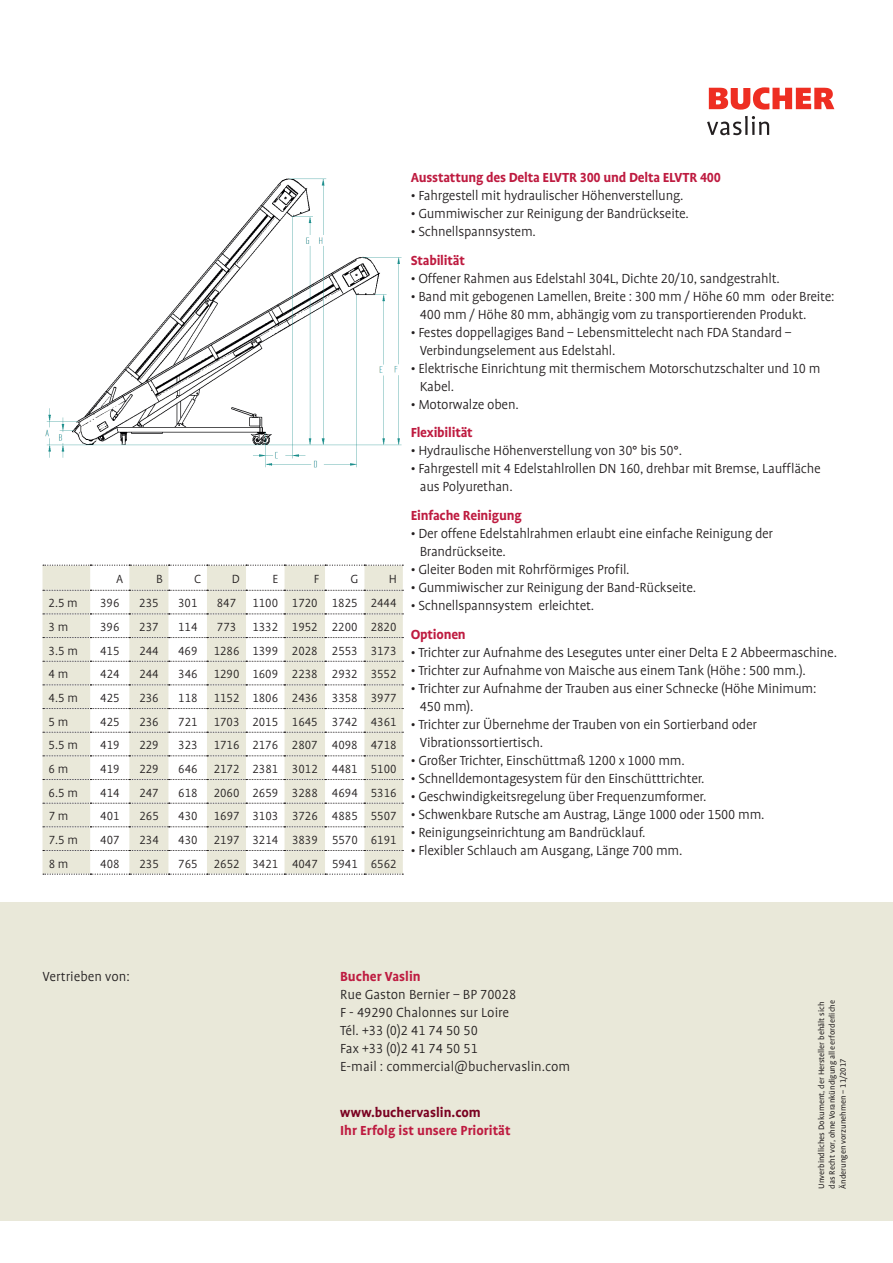
<style>
.page{position:relative;width:893px;height:1263px;background:#fff}
.page>*{position:absolute;margin:0;border:0;box-sizing:border-box;transform-origin:0 0}
.t1{font:300 15px/18px "Bucher Profile";letter-spacing:-.015em;color:#231f20}
.t2{font:700 15px "Bucher Profile";letter-spacing:-.015em;color:#be1b40}
.t3{font:700 15px "Bucher Profile";color:#7a0121}
.t4{font:300 13.5px "Bucher Profile";color:#231f20}
.t5{font:9px/10.8px "Bucher Profile";color:#231f20}
</style>
<div class="page">
<div style="left:0;top:901px;width:893px;height:319px;background:#e9e8d9"></div>
<svg style="left:709px;top:87px;width:125px;height:23px"></svg>
<svg style="left:707px;top:116px;width:62px;height:19px"></svg>
<img style="left:45px;top:178px;width:357px;height:290px">
<div style="left:43px;top:566px;width:360px;height:307px;background:#e9e8d9"></div>
<svg style="left:90px;top:566px;width:274px;height:307px"></svg>
<svg style="left:43px;top:565px;width:360px;height:1px"></svg>
<svg style="left:43px;top:873px;width:360px;height:2px"></svg>
<svg style="left:43px;top:590px;width:360px;height:1px"></svg>
<svg style="left:43px;top:613px;width:360px;height:1px"></svg>
<svg style="left:43px;top:637px;width:360px;height:1px"></svg>
<svg style="left:43px;top:661px;width:360px;height:1px"></svg>
<svg style="left:43px;top:684px;width:360px;height:1px"></svg>
<svg style="left:43px;top:708px;width:360px;height:1px"></svg>
<svg style="left:43px;top:732px;width:360px;height:1px"></svg>
<svg style="left:43px;top:755px;width:360px;height:1px"></svg>
<svg style="left:43px;top:779px;width:360px;height:1px"></svg>
<svg style="left:43px;top:803px;width:360px;height:1px"></svg>
<svg style="left:43px;top:826px;width:360px;height:1px"></svg>
<svg style="left:43px;top:850px;width:360px;height:1px"></svg>
<p class="t4" style="left:116px;top:572px;width:9px">A</p>
<p class="t4" style="left:156px;top:572px;width:8px">B</p>
<p class="t4" style="left:194px;top:572px;width:8px">C</p>
<p class="t4" style="left:232px;top:572px;width:10px">D</p>
<p class="t4" style="left:273px;top:572px;width:7px">E</p>
<p class="t4" style="left:314px;top:572px;width:7px">F</p>
<p class="t4" style="left:351px;top:572px;width:9px">G</p>
<p class="t4" style="left:389px;top:572px;width:10px">H</p>
<p class="t4" style="left:49px;top:596px;width:31px">2.5 m</p>
<p class="t4" style="left:100px;top:596px;width:21px">396</p>
<p class="t4" style="left:139px;top:596px;width:21px">235</p>
<p class="t4" style="left:178px;top:596px;width:21px">301</p>
<p class="t4" style="left:217px;top:596px;width:181px">847 1100 1720 1825 2444</p>
<p class="t4" style="left:49px;top:620px;width:21px">3 m</p>
<p class="t4" style="left:100px;top:620px;width:21px">396</p>
<p class="t4" style="left:139px;top:620px;width:21px">237</p>
<p class="t4" style="left:178px;top:620px;width:21px">114</p>
<p class="t4" style="left:217px;top:620px;width:181px">773 1332 1952 2200 2820</p>
<p class="t4" style="left:49px;top:644px;width:31px">3.5 m</p>
<p class="t4" style="left:100px;top:644px;width:21px">415</p>
<p class="t4" style="left:139px;top:644px;width:21px">244</p>
<p class="t4" style="left:178px;top:644px;width:220px">469 1286 1399 2028 2553 3173</p>
<p class="t4" style="left:49px;top:667px;width:21px">4 m</p>
<p class="t4" style="left:100px;top:667px;width:21px">424</p>
<p class="t4" style="left:139px;top:667px;width:21px">244</p>
<p class="t4" style="left:178px;top:667px;width:220px">346 1290 1609 2238 2932 3552</p>
<p class="t4" style="left:49px;top:691px;width:31px">4.5 m</p>
<p class="t4" style="left:100px;top:691px;width:21px">425</p>
<p class="t4" style="left:139px;top:691px;width:21px">236</p>
<p class="t4" style="left:178px;top:691px;width:220px">118 1152 1806 2436 3358 3977</p>
<p class="t4" style="left:49px;top:715px;width:21px">5 m</p>
<p class="t4" style="left:100px;top:715px;width:21px">425</p>
<p class="t4" style="left:139px;top:715px;width:21px">236</p>
<p class="t4" style="left:178px;top:715px;width:220px">721 1703 2015 1645 3742 4361</p>
<p class="t4" style="left:49px;top:738px;width:31px">5.5 m</p>
<p class="t4" style="left:100px;top:738px;width:21px">419</p>
<p class="t4" style="left:139px;top:738px;width:21px">229</p>
<p class="t4" style="left:178px;top:738px;width:220px">323 1716 2176 2807 4098 4718</p>
<p class="t4" style="left:49px;top:762px;width:21px">6 m</p>
<p class="t4" style="left:100px;top:762px;width:21px">419</p>
<p class="t4" style="left:139px;top:762px;width:21px">229</p>
<p class="t4" style="left:178px;top:762px;width:220px">646 2172 2381 3012 4481 5100</p>
<p class="t4" style="left:49px;top:785px;width:31px">6.5 m</p>
<p class="t4" style="left:100px;top:785px;width:21px">414</p>
<p class="t4" style="left:139px;top:785px;width:21px">247</p>
<p class="t4" style="left:178px;top:785px;width:220px">618 2060 2659 3288 4694 5316</p>
<p class="t4" style="left:49px;top:809px;width:21px">7 m</p>
<p class="t4" style="left:100px;top:809px;width:21px">401</p>
<p class="t4" style="left:139px;top:809px;width:21px">265</p>
<p class="t4" style="left:178px;top:809px;width:220px">430 1697 3103 3726 4885 5507</p>
<p class="t4" style="left:49px;top:833px;width:31px">7.5 m</p>
<p class="t4" style="left:100px;top:833px;width:21px">407</p>
<p class="t4" style="left:139px;top:833px;width:21px">234</p>
<p class="t4" style="left:178px;top:833px;width:220px">430 2197 3214 3839 5570 6191</p>
<p class="t4" style="left:49px;top:856px;width:21px">8 m</p>
<p class="t4" style="left:100px;top:856px;width:21px">408</p>
<p class="t4" style="left:139px;top:856px;width:21px">235</p>
<p class="t4" style="left:178px;top:856px;width:220px">765 2652 3421 4047 5941 6562</p>
<p class="t2" style="left:411px;top:169px;width:312px">Ausstattung des Delta ELVTR 300 und Delta ELVTR 400</p>
<p class="t1" style="left:411px;top:186px;width:274px">• Fahrgestell mit hydraulischer Höhenverstellung.</p>
<p class="t1" style="left:411px;top:204px;width:280px">• Gummiwischer zur Reinigung der Bandrückseite.</p>
<p class="t1" style="left:411px;top:222px;width:127px">• Schnellspannsystem.</p>
<p class="t2" style="left:411px;top:252px;width:56px">Stabilität</p>
<p class="t1" style="left:411px;top:269px;width:370px">• Offener Rahmen aus Edelstahl 304L, Dichte 20/10, sandgestrahlt.</p>
<p class="t1" style="left:420px;top:287px;width:416px;text-indent:-9px">• Band mit gebogenen Lamellen, Breite : 300 mm / Höhe 60 mm oder Breite:<br>400 mm / Höhe 80 mm, abhängig vom zu transportierenden Produkt.</p>
<p class="t1" style="left:420px;top:323px;width:373px;text-indent:-9px">• Festes doppellagiges Band – Lebensmittelecht nach FDA Standard –<br>Verbindungselement aus Edelstahl.</p>
<p class="t1" style="left:420px;top:359px;width:402px;text-indent:-9px">• Elektrische Einrichtung mit thermischem Motorschutzschalter und 10 m<br>Kabel.</p>
<p class="t1" style="left:411px;top:395px;width:110px">• Motorwalze oben.</p>
<p class="t2" style="left:411px;top:425px;width:64px">Flexibilität</p>
<p class="t1" style="left:411px;top:442px;width:273px">• Hydraulische Höhenverstellung von 30° bis 50°.</p>
<p class="t1" style="left:420px;top:460px;width:402px;text-indent:-9px">• Fahrgestell mit 4 Edelstahlrollen DN 160, drehbar mit Bremse, Lauffläche aus Polyurethan.</p>
<p class="t2" style="left:411px;top:508px;width:112px">Einfache Reinigung</p>
<p class="t1" style="left:420px;top:525px;width:355px;text-indent:-9px">• Der offene Edelstahlrahmen erlaubt eine einfache Reinigung der<br>Brandrückseite.</p>
<p class="t1" style="left:411px;top:561px;width:220px">• Gleiter Boden mit Rohrförmiges Profil.</p>
<p class="t1" style="left:411px;top:579px;width:287px">• Gummiwischer zur Reinigung der Band-Rückseite.</p>
<p class="t1" style="left:411px;top:597px;width:185px">• Schnellspannsystem erleichtet.</p>
<p class="t2" style="left:411px;top:627px;width:57px">Optionen</p>
<p class="t1" style="left:411px;top:643px;width:428px">• Trichter zur Aufnahme des Lesegutes unter einer Delta E 2 Abbeermaschine.</p>
<p class="t1" style="left:411px;top:661px;width:397px">• Trichter zur Aufnahme von Maische aus einem Tank (Höhe : 500 mm.).</p>
<p class="t1" style="left:420px;top:679px;width:398px;text-indent:-9px">• Trichter zur Aufnahme der Trauben aus einer Schnecke (Höhe Minimum:<br>450 mm).</p>
<p class="t1" style="left:420px;top:715px;width:339px;text-indent:-9px">• Trichter zur Übernehme der Trauben von ein Sortierband oder<br>Vibrationssortiertisch.</p>
<p class="t1" style="left:411px;top:751px;width:275px">• Großer Trichter, Einschüttmaß 1200 x 1000 mm.</p>
<p class="t1" style="left:411px;top:769px;width:295px">• Schnelldemontagesystem für den Einschütttrichter.</p>
<p class="t1" style="left:411px;top:787px;width:297px">• Geschwindigkeitsregelung über Frequenzumformer.</p>
<p class="t1" style="left:411px;top:805px;width:355px">• Schwenkbare Rutsche am Austrag, Länge 1000 oder 1500 mm.</p>
<p class="t1" style="left:411px;top:823px;width:236px">• Reinigungseinrichtung am Bandrücklauf.</p>
<p class="t1" style="left:411px;top:841px;width:273px">• Flexibler Schlauch am Ausgang, Länge 700 mm.</p>
<p class="t1" style="left:43px;top:968px;width:89px">Vertrieben von:</p>
<p class="t2" style="left:340px;top:969px;width:82px">Bucher Vaslin</p>
<p class="t1" style="left:340px;top:986px;width:232px">Rue Gaston Bernier – BP 70028<br>F - 49290 Chalonnes sur Loire<br>Tél. +33 (0)2 41 74 50 50<br>Fax +33 (0)2 41 74 50 51<br>E-mail : commercial@buchervaslin.com</p>
<p class="t5" style="left:816px;top:1188px;width:190px;rotate:-90deg">Unverbindliches Dokument, der Hersteller behält sich das Recht vor, ohne Vorankündigung alle erforderliche<br>Änderungen vorzunehmen – 11/2017</p>
<p class="t3" style="left:340px;top:1105px;width:142px">www.buchervaslin.com</p>
<p class="t2" style="left:340px;top:1123px;width:172px">Ihr Erfolg ist unsere Priorität</p>
</div>
